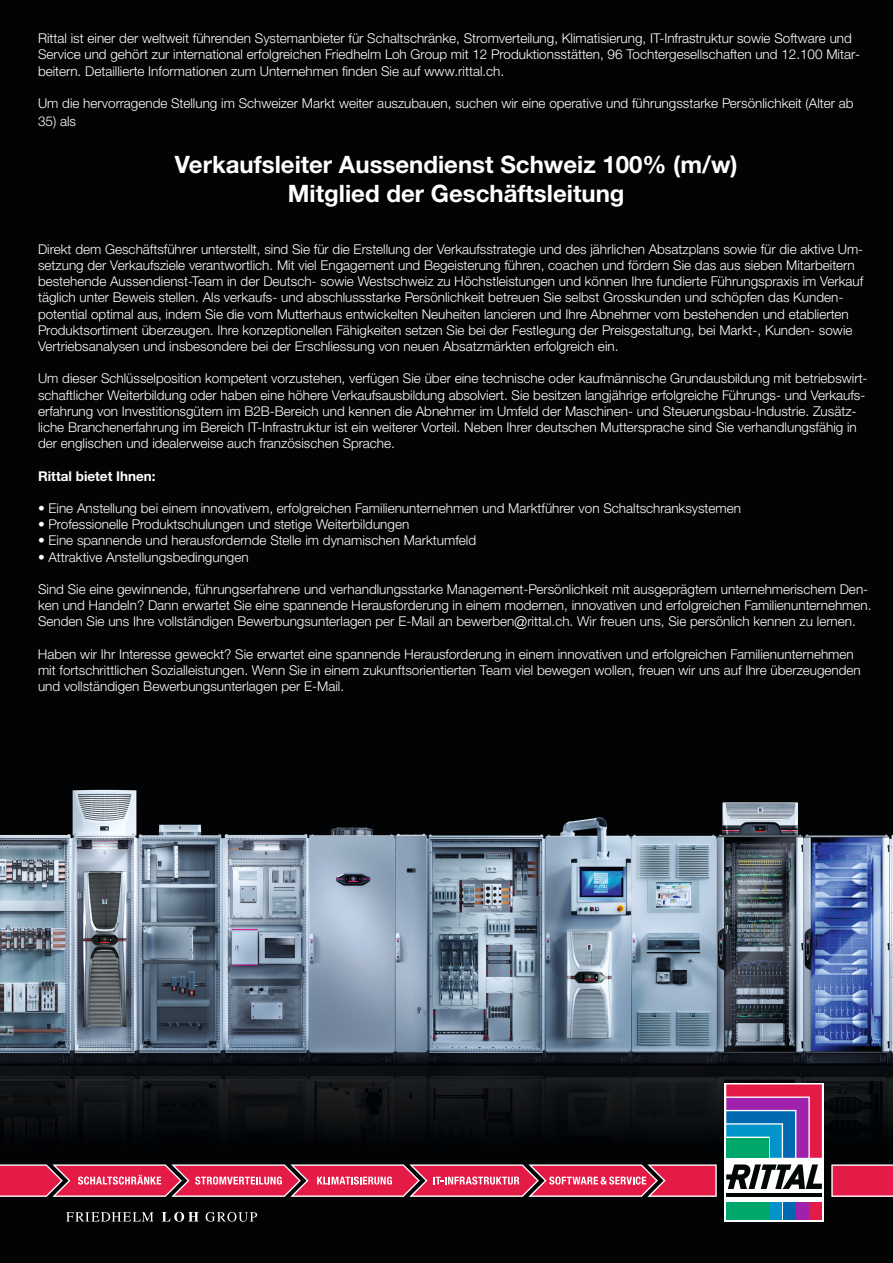
<style>
.page{position:relative;width:893px;height:1263px;background:#010305}
.page>*{position:absolute;margin:0;border:0;box-sizing:border-box;transform-origin:0 0}
.t1{font:700 24px "Neue Helvetica For Rittal";color:#fff}
.t2{font:300 13.5px/16.2px "Neue Helvetica For Rittal";color:#fff}
.t3{font:700 13.5px "Neue Helvetica For Rittal";color:#fff}
.s1{font-weight:700}
</style>
<div class="page">
<img style="left:0;top:789px;width:893px;height:341px">
<svg style="left:66px;top:1212px;width:191px;height:10px"></svg>
<div style="left:724px;top:1082px;width:100px;height:139px;background:#fff"></div>
<hr style="left:726px;top:1193px;width:96px;height:4px;background:#020708">
<svg style="left:726px;top:1164px;width:96px;height:25px"></svg>
<div style="left:726px;top:1202px;width:42px;height:17px;background:#00a76b"></div>
<div style="left:770px;top:1202px;width:12px;height:17px;background:#0094cb"></div>
<div style="left:783px;top:1202px;width:12px;height:17px;background:#0069b1"></div>
<div style="left:796px;top:1202px;width:12px;height:17px;background:#9f21ac"></div>
<svg style="left:726px;top:1084px;width:96px;height:74px;background:#765e95"></svg>
<div style="left:810px;top:1202px;width:12px;height:17px;background:#e41b46"></div>
<svg style="left:831px;top:1164px;width:62px;height:33px;background:#e23157"></svg>
<svg style="left:0;top:1164px;width:717px;height:33px;background:#d94263"></svg>
<p class="t2" style="left:38px;top:30px;width:823px">Rittal ist einer der weltweit führenden Systemanbieter für Schaltschränke, Stromverteilung, Klimatisierung, IT-Infrastruktur sowie Software und<br>Service und gehört zur international erfolgreichen Friedhelm Loh Group mit 12 Produktionsstätten, 96 Tochtergesellschaften und 12.100 Mitar&shy;beitern. Detaillierte Informationen zum Unternehmen finden Sie auf www.rittal.ch.</p>
<p class="t2" style="left:38px;top:95px;width:817px">Um die hervorragende Stellung im Schweizer Markt weiter auszubauen, suchen wir eine operative und führungsstarke Persönlichkeit (Alter ab</p>
<p class="t2" style="left:38px;top:113px;width:40px">35) als</p>
<p class="t1" style="left:175px;top:149px;width:564px">Verkaufsleiter Aussendienst Schweiz 100% (m/w)</p>
<p class="t1" style="left:288px;top:178px;width:338px">Mitglied der Geschäftsleitung</p>
<p class="t2" style="left:38px;top:241px;width:827px">Direkt dem Geschäftsführer unterstellt, sind Sie für die Erstellung der Verkaufsstrategie und des jährlichen Absatzplans sowie für die aktive Um&shy;setzung der Verkaufsziele verantwortlich. Mit viel Engagement und Begeisterung führen, coachen und fördern Sie das aus sieben Mitarbeitern bestehende Aussendienst-Team in der Deutsch- sowie Westschweiz zu Höchstleistungen und können Ihre fundierte Führungspraxis im Verkauf täglich unter Beweis stellen. Als verkaufs- und abschlussstarke Persönlichkeit betreuen Sie selbst Grosskunden und schöpfen das Kunden&shy;potential optimal aus, indem Sie die vom Mutterhaus entwickelten Neuheiten lancieren und Ihre Abnehmer vom bestehenden und etablierten Produktsortiment überzeugen. Ihre konzeptionellen Fähigkeiten setzen Sie bei der Festlegung der Preisgestaltung, bei Markt-, Kunden- sowie Vertriebsanalysen und insbesondere bei der Erschliessung von neuen Absatzmärkten erfolgreich ein.</p>
<p class="t2" style="left:38px;top:370px;width:831px">Um dieser Schlüsselposition kompetent vorzustehen, verfügen Sie über eine technische oder kaufmännische Grundausbildung mit betriebswirt&shy;schaftlicher Weiterbildung oder haben eine höhere Verkaufsausbildung absolviert. Sie besitzen langjährige erfolgreiche Führungs- und Verkaufs&shy;erfahrung von Investitionsgütern im B2B-Bereich und kennen die Abnehmer im Umfeld der Maschinen- und Steuerungsbau-Industrie. Zusätz&shy;liche Branchenerfahrung im Bereich IT-Infrastruktur ist ein weiterer Vorteil. Neben Ihrer deutschen Muttersprache sind Sie verhandlungsfähig in der englischen und idealerweise auch französischen Sprache.</p>
<p class="t3" style="left:38px;top:467px;width:119px">Rittal bietet Ihnen:</p>
<p class="t2" style="left:38px;top:500px;width:704px"><span class="s1">•</span> Eine Anstellung bei einem innovativem, erfolgreichen Familienunternehmen und Marktführer von Schaltschranksystemen</p>
<p class="t2" style="left:38px;top:516px;width:373px">• Professionelle Produktschulungen und stetige Weiterbildungen</p>
<p class="t2" style="left:38px;top:532px;width:440px">• Eine spannende und herausfordernde Stelle im dynamischen Marktumfeld</p>
<p class="t2" style="left:38px;top:549px;width:212px">• Attraktive Anstellungsbedingungen</p>
<p class="t2" style="left:38px;top:581px;width:835px">Sind Sie eine gewinnende, führungserfahrene und verhandlungsstarke Management-Persönlichkeit mit ausgeprägtem unternehmerischem Den&shy;ken und Handeln? Dann erwartet Sie eine spannende Herausforderung in einem modernen, innovativen und erfolgreichen Familienunternehmen.<br>Senden Sie uns Ihre vollständigen Bewerbungsunterlagen per E-Mail an bewerben@rittal.ch. Wir freuen uns, Sie persönlich kennen zu lernen.</p>
<p class="t2" style="left:38px;top:646px;width:824px">Haben wir Ihr Interesse geweckt? Sie erwartet eine spannende Herausforderung in einem innovativen und erfolgreichen Familienunternehmen mit fortschrittlichen Sozialleistungen. Wenn Sie in einem zukunftsorientierten Team viel bewegen wollen, freuen wir uns auf Ihre überzeugenden und vollständigen Bewerbungsunterlagen per E-Mail.</p>
</div>
